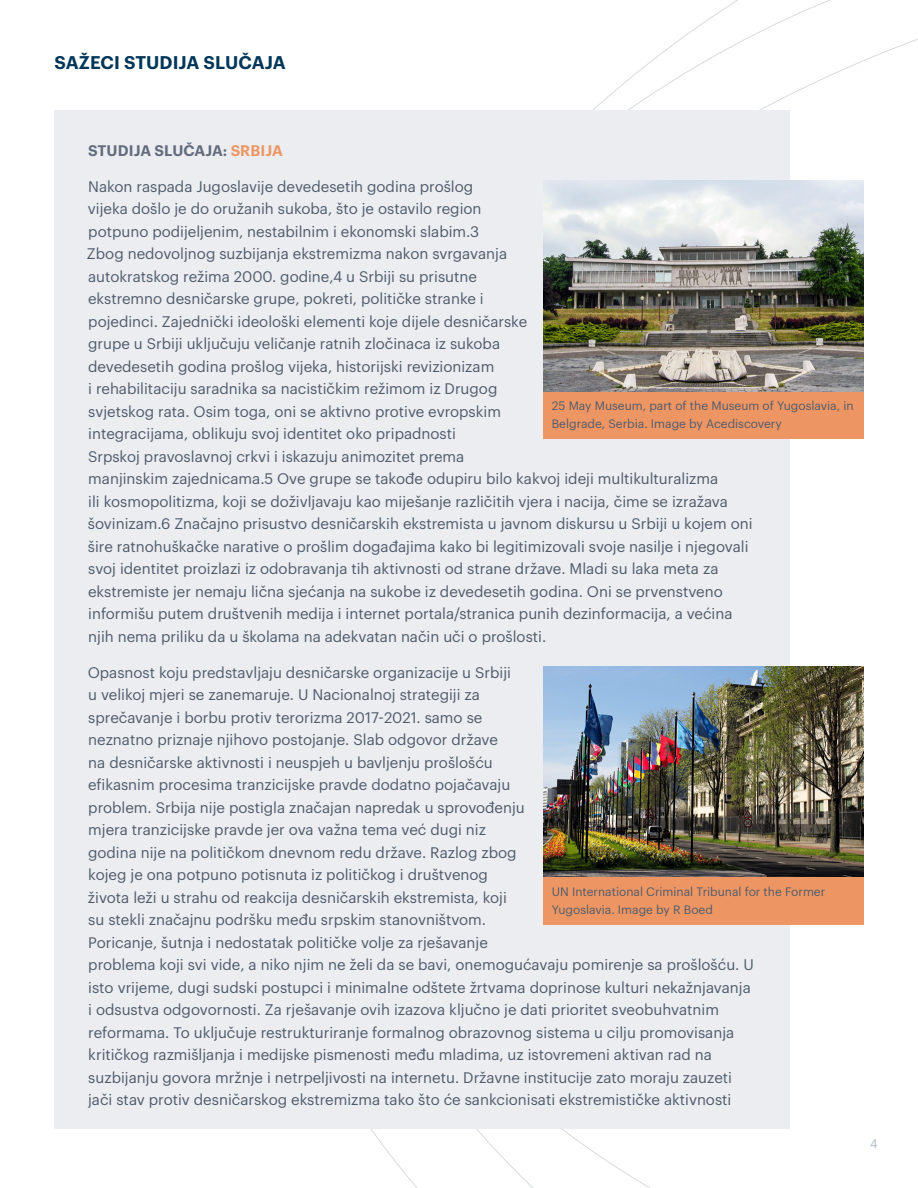
<style>
.page{position:relative;width:918px;height:1188px;background:#fff}
.page>*{position:absolute;margin:0;border:0;box-sizing:border-box;transform-origin:0 0}
.t1{font:600 18px "Graphik";letter-spacing:.005em;color:#003659}
.t2{font:15px/22.5px "Graphik";color:#505b6b}
.t3{font:600 15px "Graphik";letter-spacing:.005em;color:#626c7d}
.t4{font:12px/18px "Graphik";color:#505b6b}
.t5{font:12px "Graphik";color:#adb9c4}
.s1{color:#ed9664}
</style>
<div class="page">
<div style="left:54px;top:110px;width:736px;height:69px;background:#ebedf0"></div>
<div style="left:54px;top:146px;width:736px;height:519px;background:#ebedf0"></div>
<div style="left:54px;top:632px;width:736px;height:496px;background:#ebedf0"></div>
<div style="left:543px;top:391px;width:321px;height:48px;background:#ed9664"></div>
<img style="left:543px;top:180px;width:321px;height:211px">
<img style="left:543px;top:666px;width:321px;height:211px">
<div style="left:543px;top:877px;width:321px;height:48px;background:#ed9664"></div>
<p class="t1" style="left:55px;top:48px;width:233px">SAŽECI STUDIJA SLUČAJA</p>
<p class="t3" style="left:88px;top:139px;width:196px">STUDIJA SLUČAJA: <span class="s1">SRBIJA</span></p>
<p class="t2" style="left:87px;top:174px;width:667px">Nakon raspada Jugoslavije devedesetih godina prošlog<br>vijeka došlo je do oružanih sukoba, što je ostavilo region<br>potpuno podijeljenim, nestabilnim i ekonomski slabim.3<br>Zbog nedovoljnog suzbijanja ekstremizma nakon svrgavanja<br>autokratskog režima 2000. godine,4 u Srbiji su prisutne<br>ekstremno desničarske grupe, pokreti, političke stranke i<br>pojedinci. Zajednički ideološki elementi koje dijele desničarske<br>grupe u Srbiji uključuju veličanje ratnih zločinaca iz sukoba<br>devedesetih godina prošlog vijeka, historijski revizionizam<br>i rehabilitaciju saradnika sa nacističkim režimom iz Drugog<br>svjetskog rata. Osim toga, oni se aktivno protive evropskim<br>integracijama, oblikuju svoj identitet oko pripadnosti<br>Srpskoj pravoslavnoj crkvi i iskazuju animozitet prema<br>manjinskim zajednicama.5 Ove grupe se takođe odupiru bilo kakvoj ideji multikulturalizma<br>ili kosmopolitizma, koji se doživljavaju kao miješanje različitih vjera i nacija, čime se izražava šovinizam.6 Značajno prisustvo desničarskih ekstremista u javnom diskursu u Srbiji u kojem oni šire ratnohuškačke narative o prošlim događajima kako bi legitimizovali svoje nasilje i njegovali svoj identitet proizlazi iz odobravanja tih aktivnosti od strane države. Mladi su laka meta za ekstremiste jer nemaju lična sjećanja na sukobe iz devedesetih godina. Oni se prvenstveno informišu putem društvenih medija i internet portala/stranica punih dezinformacija, a većina njih nema priliku da u školama na adekvatan način uči o prošlosti.</p>
<p class="t2" style="left:88px;top:660px;width:668px">Opasnost koju predstavljaju desničarske organizacije u Srbiji<br>u velikoj mjeri se zanemaruje. U Nacionalnoj strategiji za<br>sprečavanje i borbu protiv terorizma 2017-2021. samo se<br>neznatno priznaje njihovo postojanje. Slab odgovor države<br>na desničarske aktivnosti i neuspjeh u bavljenju prošlošću<br>efikasnim procesima tranzicijske pravde dodatno pojačavaju<br>problem. Srbija nije postigla značajan napredak u sprovođenju<br>mjera tranzicijske pravde jer ova važna tema već dugi niz<br>godina nije na političkom dnevnom redu države. Razlog zbog<br>kojeg je ona potpuno potisnuta iz političkog i društvenog<br>života leži u strahu od reakcija desničarskih ekstremista, koji<br>su stekli značajnu podršku među srpskim stanovništvom.<br>Poricanje, šutnja i nedostatak političke volje za rješavanje<br>problema koji svi vide, a niko njim ne želi da se bavi, onemogućavaju pomirenje sa prošlošću. U isto vrijeme, dugi sudski postupci i minimalne odštete žrtvama doprinose kulturi nekažnjavanja i odsustva odgovornosti. Za rješavanje ovih izazova ključno je dati prioritet sveobuhvatnim reformama. To uključuje restrukturiranje formalnog obrazovnog sistema u cilju promovisanja kritičkog razmišljanja i medijske pismenosti među mladima, uz istovremeni aktivan rad na suzbijanju govora mržnje i netrpeljivosti na internetu. Državne institucije zato moraju zauzeti jači stav protiv desničarskog ekstremizma tako što će sankcionisati ekstremističke aktivnosti</p>
<p class="t4" style="left:552px;top:395px;width:303px">25 May Museum, part of the Museum of Yugoslavia, in<br>Belgrade, Serbia. Image by Acediscovery</p>
<p class="t4" style="left:552px;top:881px;width:275px">UN International Criminal Tribunal for the Former<br>Yugoslavia. Image by R Boed</p>
<p class="t5" style="left:870px;top:1134px;width:9px">4</p>
</div>
